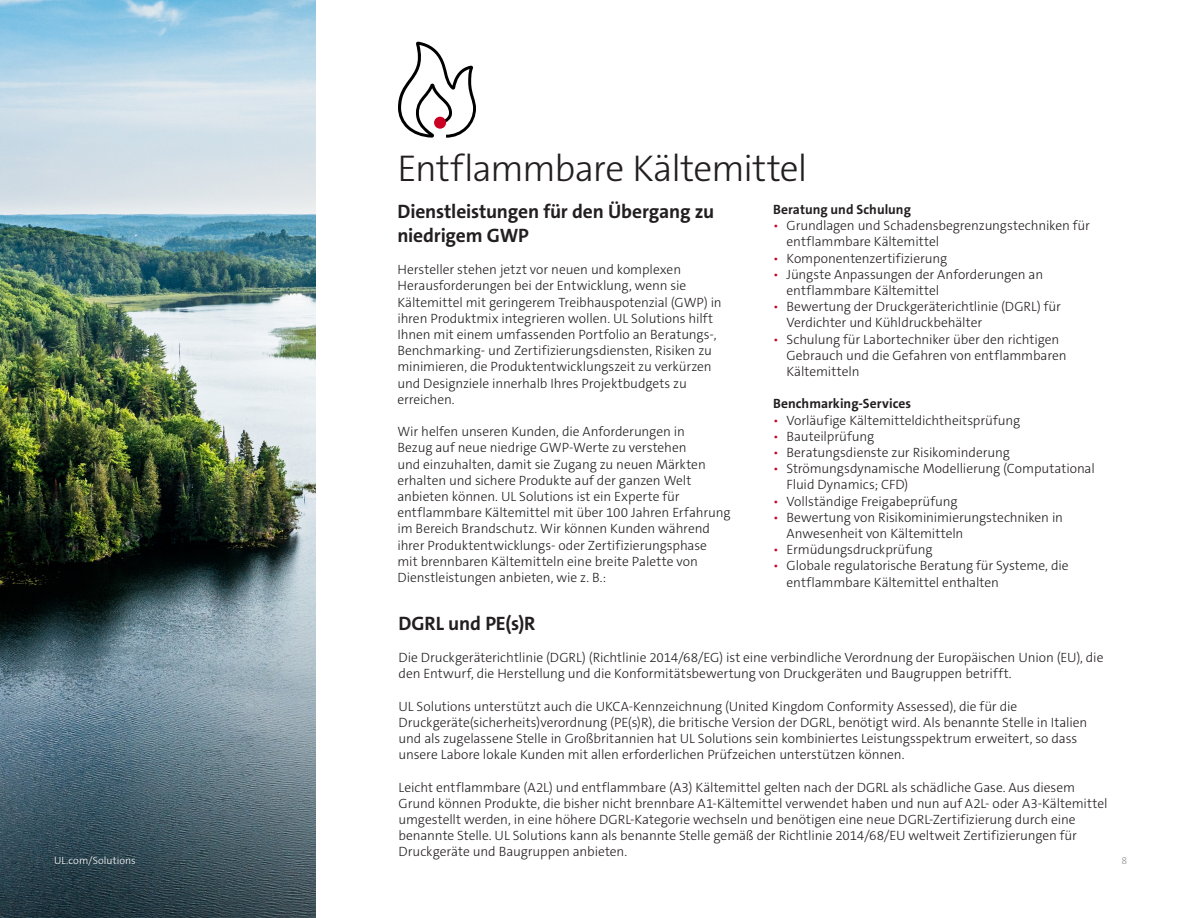
<style>
.page{position:relative;width:1188px;height:918px;background:#fff}
.page>*{position:absolute;margin:0;border:0;box-sizing:border-box;transform-origin:0 0}
.Interior_Headline{font:300 37.5px "The Sans C5";letter-spacing:-.025em;color:#231f20}
.Body_Copy{font:700 19.5px/23.4px "The Sans C5";letter-spacing:-.01em;color:#231f20}
.Subhead{font:700 19.5px "The Sans C5";letter-spacing:-.005em;color:#231f20}
.Subhead-2{font:300 13.5px/16.2px "The Sans C5";letter-spacing:-.005em;color:#231f20}
.Body_Copy-2{font:300 13.5px/16.2px "The Sans C5";letter-spacing:-.005em;color:#231f20}
.Body_Copy-3{font:700 13.5px "The Sans C5";letter-spacing:.005em;color:#231f20}
.Page_Number_Right{font:300 10.5px "The Sans C5";letter-spacing:.005em;color:#fff}
.Page_Number_Right-2{font:300 10.5px "The Sans C5";color:#939598}
.s1{color:#ca0123}
</style>
<div class="page">
<img style="left:0;top:0;width:315px;height:918px">
<svg style="left:398px;top:42px;width:78px;height:96px"></svg>
<div style="left:434px;top:117px;width:12px;height:12px;background:#ca0123;border-radius:50%"></div>
<p class="Interior_Headline" style="left:397px;top:144px;width:412px">Entflammbare Kältemittel</p>
<p class="Body_Copy" style="left:397px;top:200px;width:318px">Dienstleistungen für den Übergang zu niedrigem GWP</p>
<p class="Body_Copy-2" style="left:397px;top:262px;width:326px">Hersteller stehen jetzt vor neuen und komplexen Herausforderungen bei der Entwicklung, wenn sie Kältemittel mit geringerem Treibhauspotenzial (GWP) in ihren Produktmix integrieren wollen. UL Solutions hilft Ihnen mit einem umfassenden Portfolio an Beratungs-, Benchmarking- und Zertifizierungsdiensten, Risiken zu minimieren, die Produktentwicklungszeit zu verkürzen und Designziele innerhalb Ihres Projektbudgets zu erreichen.</p>
<p class="Body_Copy-2" style="left:397px;top:424px;width:335px">Wir helfen unseren Kunden, die Anforderungen in<br>Bezug auf neue niedrige GWP-Werte zu verstehen<br>und einzuhalten, damit sie Zugang zu neuen Märkten erhalten und sichere Produkte auf der ganzen Welt anbieten können. UL Solutions ist ein Experte für entflammbare Kältemittel mit über 100 Jahren Erfahrung im Bereich Brandschutz. Wir können Kunden während ihrer Produktentwicklungs- oder Zertifizierungsphase mit brennbaren Kältemitteln eine breite Palette von Dienstleistungen anbieten, wie z. B.:</p>
<p class="Body_Copy-3" style="left:773px;top:201px;width:139px">Beratung und Schulung</p>
<p class="Subhead-2" style="left:787px;top:218px;width:305px;text-indent:-14px"><span class="s1">•</span> Grundlagen und Schadensbegrenzungstechniken für entflammbare Kältemittel</p>
<p class="Subhead-2" style="left:773px;top:250px;width:176px"><span class="s1">•</span> Komponentenzertifizierung</p>
<p class="Subhead-2" style="left:787px;top:266px;width:258px;text-indent:-14px"><span class="s1">•</span> Jüngste Anpassungen der Anforderungen an entflammbare Kältemittel</p>
<p class="Subhead-2" style="left:787px;top:299px;width:276px;text-indent:-14px"><span class="s1">•</span> Bewertung der Druckgeräterichtlinie (DGRL) für<br>Verdichter und Kühldruckbehälter</p>
<p class="Subhead-2" style="left:787px;top:331px;width:282px;text-indent:-14px"><span class="s1">•</span> Schulung für Labortechniker über den richtigen<br>Gebrauch und die Gefahren von entflammbaren<br>Kältemitteln</p>
<p class="Body_Copy-3" style="left:773px;top:395px;width:140px">Benchmarking-Services</p>
<p class="Subhead-2" style="left:773px;top:412px;width:249px"><span class="s1">•</span> Vorläufige Kältemitteldichtheitsprüfung</p>
<p class="Subhead-2" style="left:773px;top:428px;width:103px"><span class="s1">•</span> Bauteilprüfung</p>
<p class="Subhead-2" style="left:773px;top:444px;width:238px"><span class="s1">•</span> Beratungsdienste zur Risikominderung</p>
<p class="Subhead-2" style="left:787px;top:461px;width:310px;text-indent:-14px"><span class="s1">•</span> Strömungsdynamische Modellierung (Computational<br>Fluid Dynamics; CFD)</p>
<p class="Subhead-2" style="left:773px;top:493px;width:186px"><span class="s1">•</span> Vollständige Freigabeprüfung</p>
<p class="Subhead-2" style="left:787px;top:509px;width:278px;text-indent:-14px"><span class="s1">•</span> Bewertung von Risikominimierungstechniken in<br>Anwesenheit von Kältemitteln</p>
<p class="Subhead-2" style="left:773px;top:542px;width:161px"><span class="s1">•</span> Ermüdungsdruckprüfung</p>
<p class="Subhead-2" style="left:787px;top:558px;width:284px;text-indent:-14px"><span class="s1">•</span> Globale regulatorische Beratung für Systeme, die entflammbare Kältemittel enthalten</p>
<h3 class="Subhead" style="left:399px;top:610px;width:139px">DGRL und PE(s)R</h3>
<h3 class="Subhead-2" style="left:399px;top:649px;width:706px">Die Druckgeräterichtlinie (DGRL) (Richtlinie 2014/68/EG) ist eine verbindliche Verordnung der Europäischen Union (EU), die den Entwurf, die Herstellung und die Konformitätsbewertung von Druckgeräten und Baugruppen betrifft.</h3>
<h3 class="Subhead-2" style="left:399px;top:698px;width:690px">UL Solutions unterstützt auch die UKCA-Kennzeichnung (United Kingdom Conformity Assessed), die für die Druckgeräte(sicherheits)verordnung (PE(s)R), die britische Version der DGRL, benötigt wird. Als benannte Stelle in Italien und als zugelassene Stelle in Großbritannien hat UL Solutions sein kombiniertes Leistungsspektrum erweitert, so dass unsere Labore lokale Kunden mit allen erforderlichen Prüfzeichen unterstützen können.</h3>
<h3 class="Subhead-2" style="left:399px;top:779px;width:711px">Leicht entflammbare (A2L) und entflammbare (A3) Kältemittel gelten nach der DGRL als schädliche Gase. Aus diesem Grund können Produkte, die bisher nicht brennbare A1-Kältemittel verwendet haben und nun auf A2L- oder A3-Kältemittel umgestellt werden, in eine höhere DGRL-Kategorie wechseln und benötigen eine neue DGRL-Zertifizierung durch eine benannte Stelle. UL Solutions kann als benannte Stelle gemäß der Richtlinie 2014/68/EU weltweit Zertifizierungen für Druckgeräte und Baugruppen anbieten.</h3>
<p class="Page_Number_Right" style="left:54px;top:854px;width:83px">UL.com/Solutions</p>
<p class="Page_Number_Right-2" style="left:1121px;top:854px;width:7px">8</p>
</div>
